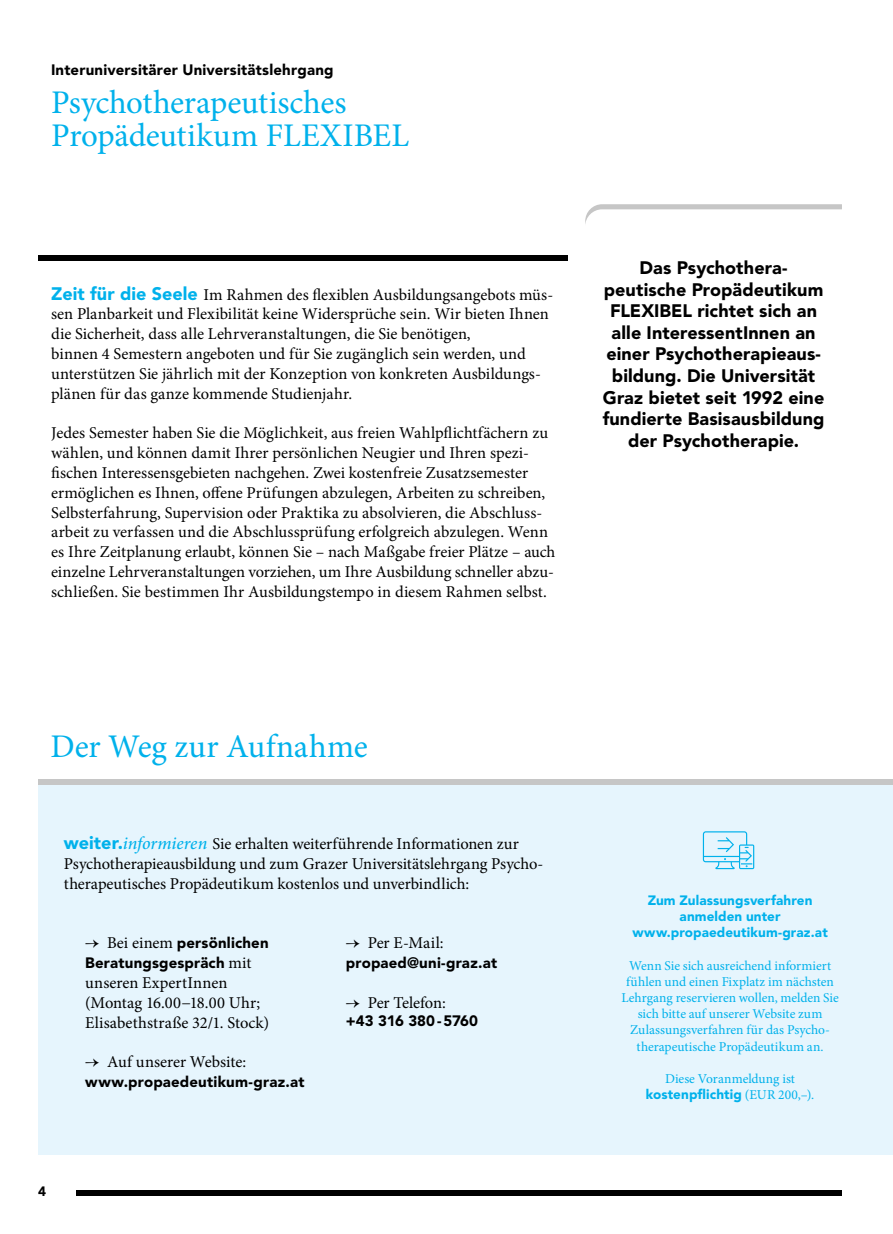
<style>
.page{position:relative;width:893px;height:1234px;background:#fff}
.page>*{position:absolute;margin:0;border:0;box-sizing:border-box;transform-origin:0 0}
.t1{font:33px/33px "Minion Pro";letter-spacing:-.005em;color:#00b1eb}
.t2{font:900 18px/21.6px "Avenir LT Std";letter-spacing:.005em;color:#000;text-align:center}
.t3{font:16.5px/19.8px "Minion Pro";color:#000}
.t4{font:900 15px/19.8px "Avenir LT Std";letter-spacing:.015em;color:#000}
.t5{font:900 15px "Avenir LT Std";letter-spacing:-.005em;color:#000}
.t6{font:13.5px/16.2px "Minion Pro";letter-spacing:-.005em;color:#00b1eb;text-align:center}
.t7{font:900 13.5px/16.2px "Avenir LT Std";letter-spacing:.005em;color:#00b1eb;text-align:center}
.t8{font:900 13.5px "Avenir LT Std";color:#000}
.s1{font-family:"Avenir LT Std";font-weight:900;font-size:18px;color:#00b1eb}
.s2{font-weight:500;font-style:italic;font-size:18px;color:#00b1eb}
.s3{font-family:"Minion Pro";font-weight:400;font-size:16.5px}
.s4{font-family:"Minion Pro";font-weight:400}
</style>
<div class="page">
<div style="left:38px;top:784px;width:855px;height:370px;background:#e6f5fd"></div>
<div style="left:77px;top:1190px;width:765px;height:5px;background:#000"></div>
<div style="left:38px;top:779px;width:855px;height:5px;background:#c6c6c6"></div>
<div style="left:38px;top:255px;width:530px;height:5px;background:#000"></div>
<svg style="left:585px;top:204px;width:257px;height:20px"></svg>
<svg style="left:703px;top:831px;width:51px;height:38px"></svg>
<p class="t4" style="left:51px;top:60px;width:284px">Interuniversitärer Universitätslehrgang</p>
<h1 class="t1" style="left:51px;top:86px;width:360px">Psychotherapeutisches<br>Propädeutikum FLEXIBEL</h1>
<p class="t3" style="left:51px;top:284px;width:503px"><span class="s1">Zeit für die Seele</span> Im Rahmen des flexiblen Ausbildungsangebots müs&shy;sen Planbarkeit und Flexibilität keine Widersprüche sein. Wir bieten Ihnen die Sicherheit, dass alle Lehrveranstaltungen, die Sie benötigen,<br>binnen 4 Semestern angeboten und für Sie zugänglich sein werden, und unterstützen Sie jährlich mit der Konzeption von konkreten Ausbildungs&shy;plänen für das ganze kommende Studienjahr.</p>
<p class="t3" style="left:51px;top:423px;width:506px">Jedes Semester haben Sie die Möglichkeit, aus freien Wahlpflichtfächern zu wählen, und können damit Ihrer persönlichen Neugier und Ihren spezi&shy;fischen Interessensgebieten nachgehen. Zwei kostenfreie Zusatzsemester ermöglichen es Ihnen, offene Prüfungen abzulegen, Arbeiten zu schreiben, Selbsterfahrung, Supervision oder Praktika zu absolvieren, die Abschluss&shy;arbeit zu verfassen und die Abschlussprüfung erfolgreich abzulegen. Wenn es Ihre Zeitplanung erlaubt, können Sie – nach Maßgabe freier Plätze – auch einzelne Lehrveranstaltungen vorziehen, um Ihre Ausbildung schneller abzu&shy;schließen. Sie bestimmen Ihr Ausbildungstempo in diesem Rahmen selbst.</p>
<p class="t2" style="left:603px;top:257px;width:223px">Das Psychothera&shy;peutische Propädeutikum<br>FLEXIBEL richtet sich an alle InteressentInnen an einer Psychotherapieaus&shy;bildung. Die Universität<br>Graz bietet seit 1992 eine fundierte Basisausbildung der Psychotherapie.</p>
<h1 class="t1" style="left:51px;top:730px;width:319px">Der Weg zur Aufnahme</h1>
<p class="t3" style="left:64px;top:833px;width:481px"><span class="s1">weiter.</span><span class="s2">informieren</span> Sie erhalten weiterführende Informationen zur<br>Psychotherapieausbildung und zum Grazer Universitätslehrgang Psycho&shy;therapeutisches Propädeutikum kostenlos und unverbindlich:</p>
<p class="t8" style="left:38px;top:1182px;width:9px">4</p>
<p class="t4" style="left:85px;top:932px;width:185px"><span class="s3">→ Bei einem</span> persönlichen<br>Beratungsgespräch <span class="s3">mit</span></p>
<p class="t3" style="left:85px;top:972px;width:185px">unseren ExpertInnen (Montag 16.00−18.00 Uhr;<br>Elisabethstraße 32/1. Stock)</p>
<p class="t3" style="left:85px;top:1051px;width:163px">→ Auf unserer Website:</p>
<p class="t4" style="left:85px;top:1071px;width:221px">www.propaedeutikum-graz.at</p>
<p class="t3" style="left:346px;top:932px;width:99px">→ Per E-Mail:</p>
<p class="t4" style="left:346px;top:952px;width:153px">propaed@uni-graz.at</p>
<p class="t3" style="left:346px;top:992px;width:102px">→ Per Telefon:</p>
<p class="t5" style="left:346px;top:1011px;width:134px">+43 316 380-5760</p>
<p class="t7" style="left:632px;top:891px;width:197px">Zum Zulassungsverfahren anmelden unter www.propaedeutikum-graz.at</p>
<p class="t6" style="left:621px;top:957px;width:219px">Wenn Sie sich ausreichend informiert fühlen und einen Fixplatz im nächsten Lehrgang reservieren wollen, melden Sie sich bitte auf unserer Website zum Zulassungsverfahren für das Psycho&shy;therapeutische Propädeutikum an.</p>
<p class="t6" style="left:665px;top:1070px;width:131px">Diese Voranmeldung ist</p>
<p class="t7" style="left:646px;top:1086px;width:170px">kostenpflichtig <span class="s4">(EUR 200,–).</span></p>
</div>
